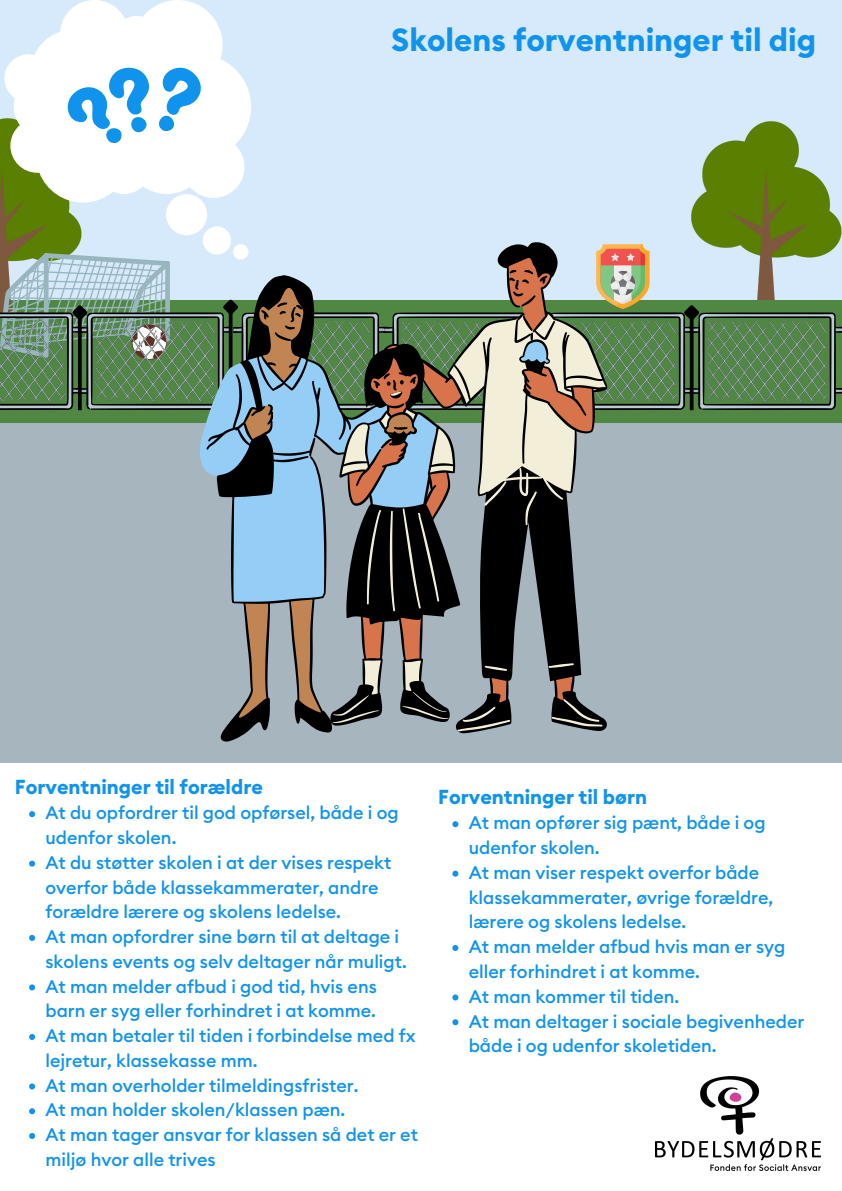
<style>
.page{position:relative;width:842px;height:1191px;background:#fff}
.page>*{position:absolute;margin:0;border:0;box-sizing:border-box;transform-origin:0 0}
.t1{font:700 31.5px "Euclid Circular B";color:#0f93ed}
.t2{font:700 20px "Euclid Circular B";color:#0f93ed}
.t3{font:500 18px/24.7px "Euclid Circular B";color:#0f93ed}
</style>
<div class="page">
<div style="left:0;top:0;width:842px;height:1190px;background:#d7eafb"></div>
<div style="left:0;top:352px;width:842px;height:429px;background:#a7b5bf"></div>
<div style="left:0;top:763px;width:842px;height:427px;background:#fff"></div>
<img style="left:655px;top:1076px;width:165px;height:93px">
<img style="left:702px;top:122px;width:127px;height:72px">
<svg style="left:4px;top:0;width:247px;height:194px;fill:#fff"></svg>
<svg style="left:66px;top:65px;width:139px;height:79px;background:#acdaf8"></svg>
<svg style="left:29px;top:811px;width:6px;height:6px"></svg>
<svg style="left:29px;top:860px;width:6px;height:6px"></svg>
<svg style="left:29px;top:935px;width:6px;height:5px"></svg>
<svg style="left:29px;top:984px;width:6px;height:6px"></svg>
<svg style="left:29px;top:1034px;width:6px;height:5px"></svg>
<svg style="left:29px;top:1083px;width:6px;height:6px"></svg>
<svg style="left:29px;top:1108px;width:6px;height:6px"></svg>
<svg style="left:29px;top:1133px;width:6px;height:5px"></svg>
<svg style="left:452px;top:821px;width:6px;height:6px"></svg>
<svg style="left:452px;top:870px;width:6px;height:6px"></svg>
<svg style="left:452px;top:945px;width:6px;height:5px"></svg>
<svg style="left:452px;top:994px;width:6px;height:6px"></svg>
<svg style="left:452px;top:1019px;width:6px;height:6px"></svg>
<svg style="left:220px;top:723px;width:387px;height:18px"></svg>
<svg style="left:0;top:194px;width:842px;height:529px"></svg>
<h1 class="t1" style="left:391px;top:19px;width:426px">Skolens forventninger til dig</h1>
<p class="t2" style="left:15px;top:773px;width:250px">Forventninger til forældre</p>
<p class="t3" style="left:45px;top:800px;width:374px">At du opfordrer til god opførsel, både i og udenfor skolen.<br>At du støtter skolen i at der vises respekt overfor både klassekammerater, andre forældre lærere og skolens ledelse.<br>At man opfordrer sine børn til at deltage i skolens events og selv deltager når muligt.<br>At man melder afbud i god tid, hvis ens barn er syg eller forhindret i at komme.<br>At man betaler til tiden i forbindelse med fx lejretur, klassekasse mm.<br>At man overholder tilmeldingsfrister.<br>At man holder skolen/klassen pæn.<br>At man tager ansvar for klassen så det er et miljø hvor alle trives</p>
<p class="t2" style="left:438px;top:783px;width:210px">Forventninger til børn</p>
<p class="t3" style="left:469px;top:810px;width:337px">At man opfører sig pænt, både i og udenfor skolen.<br>At man viser respekt overfor både klassekammerater, øvrige forældre, lærere og skolens ledelse.<br>At man melder afbud hvis man er syg eller forhindret i at komme.<br>At man kommer til tiden.<br>At man deltager i sociale begivenheder både i og udenfor skoletiden.</p>
</div>
